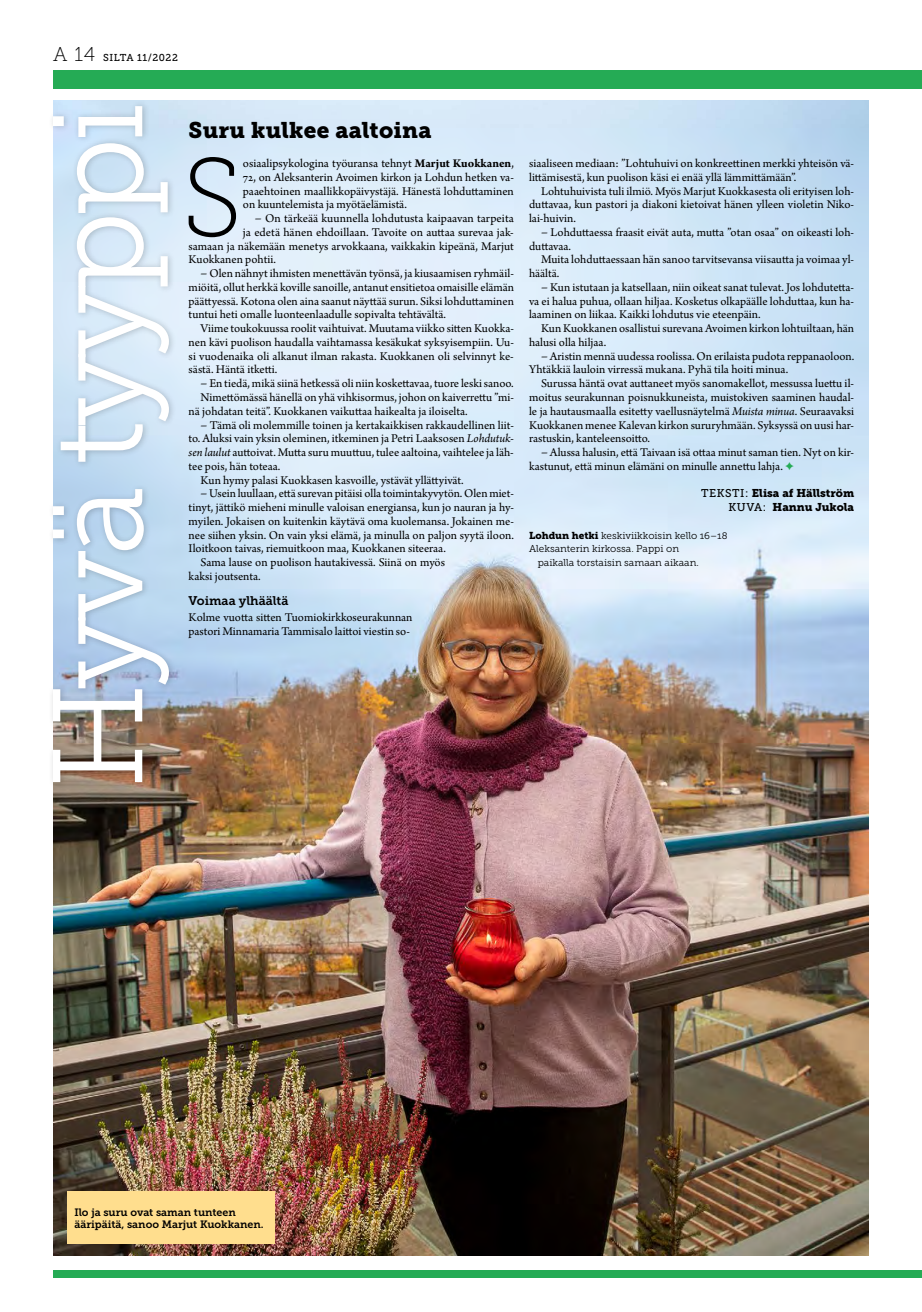
<style>
.page{position:relative;width:922px;height:1312px;background:#fff}
.page>*{position:absolute;margin:0;border:0;box-sizing:border-box;transform-origin:0 0}
.t1{font:127px "Museo Slab 300";letter-spacing:-.04em;color:#fff}
.t2{font:110.75px "Museo Slab 100";color:#000}
.t3{font:22.5px "Museo Slab 900";letter-spacing:.01em;color:#000}
.t4{font:12.5px/13.8px "Arno Pro";color:#000}
.t5{font:12.5px "Museo Slab 700";color:#000}
.t6{font:11.25px/13.8px "Museo Slab 900";color:#000;text-align:right}
.t7{font:10.62px/11.9px "Museo Slab 700";color:#000}
.t8{font:10px "Museo Slab 300";color:#000}
.t9{font:10px "Museo Slab 500";letter-spacing:.03em;color:#000}
.s1{font-family:"Museo Slab 100";font-size:20px}
.s2{font-weight:700}
.s3{font-style:italic}
.s4{color:#25ab55}
.s5{font-family:"Museo Slab 500"}
.s6{font-family:"Museo Slab 900"}
</style>
<div class="page">
<div style="left:53px;top:1269px;width:868px;height:7px;background:#25ab55"></div>
<div style="left:53px;top:70px;width:868px;height:19px;background:#25ab55"></div>
<img style="left:53px;top:101px;width:815px;height:1153px">
<div style="left:67px;top:1191px;width:208px;height:52px;background:#ffde8e"></div>
<div style="left:48px;top:99px;width:129px;height:689px;background:#000;opacity:.21"></div>
<p class="t9" style="left:53px;top:52px;width:126px"><span class="s1">A 14</span> SILTA 11/2022</p>
<h1 class="t1" style="left:29px;top:788px;width:688px;rotate:-90deg">Hyvä tyyppi</h1>
<h3 class="t3" style="left:189px;top:117px;width:244px">Suru kulkee aaltoina</h3>
<h2 class="t2" style="left:182px;top:138px;width:63px">S</h2>
<p class="t4" style="left:243px;top:157px;width:272px;text-align:justify">osiaalipsykologina työuransa tehnyt <span class="s2">Marjut Kuokkanen</span>, 72, on Aleksanterin Avoimen kirkon ja Lohdun hetken va&shy;paaehtoinen maallikkopäivystäjä. Hänestä lohduttaminen on kuuntelemista ja myötäelämistä.</p>
<p class="t4" style="left:255px;top:212px;width:260px">− On tärkeää kuunnella lohdutusta kaipaavan tarpeita</p>
<p class="t4" style="left:243px;top:226px;width:272px">ja edetä hänen ehdoillaan. Tavoite on auttaa surevaa jak-</p>
<p class="t4" style="left:189px;top:240px;width:326px">samaan ja näkemään menetys arvokkaana, vaikkakin kipeänä, Marjut</p>
<p class="t4" style="left:189px;top:253px;width:89px">Kuokkanen pohtii.</p>
<p class="t4" style="left:200px;top:267px;width:315px">− Olen nähnyt ihmisten menettävän työnsä, ja kiusaamisen ryhmäil-</p>
<p class="t4" style="left:189px;top:281px;width:327px">miöitä, ollut herkkä koville sanoille, antanut ensitietoa omaisille elämän</p>
<p class="t4" style="left:189px;top:295px;width:327px">päättyessä. Kotona olen aina saanut näyttää surun. Siksi lohduttaminen</p>
<p class="t4" style="left:189px;top:308px;width:259px">tuntui heti omalle luonteenlaadulle sopivalta tehtävältä.</p>
<p class="t4" style="left:200px;top:322px;width:315px">Viime toukokuussa roolit vaihtuivat. Muutama viikko sitten Kuokka-</p>
<p class="t4" style="left:189px;top:336px;width:326px">nen kävi puolison haudalla vaihtamassa kesäkukat syksyisempiin. Uu-</p>
<p class="t4" style="left:189px;top:350px;width:326px">si vuodenaika oli alkanut ilman rakasta. Kuokkanen oli selvinnyt ke-</p>
<p class="t4" style="left:189px;top:363px;width:90px">sästä. Häntä itketti.</p>
<p class="t4" style="left:200px;top:377px;width:314px">− En tiedä, mikä siinä hetkessä oli niin koskettavaa, tuore leski sanoo.</p>
<p class="t4" style="left:200px;top:391px;width:315px">Nimettömässä hänellä on yhä vihkisormus, johon on kaiverrettu ”mi-</p>
<p class="t4" style="left:189px;top:405px;width:280px">nä johdatan teitä”. Kuokkanen vaikuttaa haikealta ja iloiselta.</p>
<p class="t4" style="left:200px;top:418px;width:315px">− Tämä oli molemmille toinen ja kertakaikkisen rakkaudellinen liit-</p>
<p class="t4" style="left:189px;top:432px;width:326px">to. Aluksi vain yksin oleminen, itkeminen ja Petri Laaksosen <span class="s3">Lohdutuk-</span></p>
<p class="t4" style="left:189px;top:446px;width:326px"><span class="s3">sen laulut</span> auttoivat. Mutta suru muuttuu, tulee aaltoina, vaihtelee ja läh-</p>
<p class="t4" style="left:189px;top:460px;width:93px">tee pois, hän toteaa.</p>
<p class="t4" style="left:200px;top:473px;width:264px">Kun hymy palasi Kuokkasen kasvoille, ystävät yllättyivät.</p>
<p class="t4" style="left:200px;top:487px;width:315px">− Usein luullaan, että surevan pitäisi olla toimintakyvytön. Olen miet-</p>
<p class="t4" style="left:189px;top:501px;width:327px">tinyt, jättikö mieheni minulle valoisan energiansa, kun jo nauran ja hy-</p>
<p class="t4" style="left:189px;top:515px;width:327px">myilen. Jokaisen on kuitenkin käytävä oma kuolemansa. Jokainen me-</p>
<p class="t4" style="left:189px;top:528px;width:327px">nee siihen yksin. On vain yksi elämä, ja minulla on paljon syytä iloon.</p>
<p class="t4" style="left:189px;top:542px;width:259px">Iloitkoon taivas, riemuitkoon maa, Kuokkanen siteeraa.</p>
<p class="t4" style="left:200px;top:556px;width:246px">Sama lause on puolison hautakivessä. Siinä on myös</p>
<p class="t4" style="left:189px;top:570px;width:74px">kaksi joutsenta.</p>
<p class="t5" style="left:189px;top:593px;width:101px">Voimaa ylhäältä</p>
<p class="t4" style="left:189px;top:611px;width:225px">Kolme vuotta sitten Tuomiokirkkoseurakunnan pastori Minnamaria Tammisalo laittoi viestin so-</p>
<p class="t4" style="left:529px;top:157px;width:326px">siaaliseen mediaan: ”Lohtuhuivi on konkreettinen merkki yhteisön vä&shy;littämisestä, kun puolison käsi ei enää yllä lämmittämään”.</p>
<p class="t4" style="left:529px;top:185px;width:326px;text-align:justify;text-indent:12px">Lohtuhuivista tuli ilmiö. Myös Marjut Kuokkasesta oli erityisen loh&shy;duttavaa, kun pastori ja diakoni kietoivat hänen ylleen violetin Niko&shy;lai-huivin.</p>
<p class="t4" style="left:529px;top:226px;width:326px;text-indent:12px">− Lohduttaessa fraasit eivät auta, mutta ”otan osaa” on oikeasti loh&shy;duttavaa.</p>
<p class="t4" style="left:529px;top:253px;width:326px;text-indent:12px">Muita lohduttaessaan hän sanoo tarvitsevansa viisautta ja voimaa yl&shy;häältä.</p>
<p class="t4" style="left:529px;top:281px;width:326px;text-align:justify;text-indent:12px">− Kun istutaan ja katsellaan, niin oikeat sanat tulevat. Jos lohdutetta&shy;va ei halua puhua, ollaan hiljaa. Kosketus olkapäälle lohduttaa, kun ha&shy;laaminen on liikaa. Kaikki lohdutus vie eteenpäin.</p>
<p class="t4" style="left:529px;top:322px;width:326px;text-indent:12px">Kun Kuokkanen osallistui surevana Avoimen kirkon lohtuiltaan, hän halusi olla hiljaa.</p>
<p class="t4" style="left:529px;top:350px;width:326px;text-indent:12px">− Aristin mennä uudessa roolissa. On erilaista pudota reppanaoloon.<br>Yhtäkkiä lauloin virressä mukana. Pyhä tila hoiti minua.</p>
<p class="t4" style="left:529px;top:377px;width:326px;text-align:justify;text-indent:12px">Surussa häntä ovat auttaneet myös sanomakellot, messussa luettu il&shy;moitus seurakunnan poisnukkuneista, muistokiven saaminen haudal&shy;le ja hautausmaalla esitetty vaellusnäytelmä <span class="s3">Muista minua</span>. Seuraavaksi Kuokkanen menee Kalevan kirkon sururyhmään. Syksyssä on uusi har&shy;rastuskin, kanteleensoitto.</p>
<p class="t4" style="left:529px;top:446px;width:326px;text-indent:12px">− Alussa halusin, että Taivaan isä ottaa minut saman tien. Nyt on kir&shy;kastunut, että minun elämäni on minulle annettu lahja. <span class="s4">✦</span></p>
<p class="t6" style="left:701px;top:486px;width:154px"><span class="s5">TEKSTI:</span> Elisa af Hällström<br><span class="s5">KUVA:</span> Hannu Jukola</p>
<p class="t8" style="left:529px;top:529px;width:200px"><span class="s6">Lohdun hetki</span> keskiviikkoisin kello 16–18</p>
<p class="t8" style="left:529px;top:543px;width:151px">Aleksanterin kirkossa. Pappi on</p>
<p class="t8" style="left:537px;top:557px;width:163px">paikalla torstaisin samaan aikaan.</p>
<p class="t7" style="left:74px;top:1205px;width:191px">Ilo ja suru ovat saman tunteen ääripäitä, sanoo Marjut Kuokkanen.</p>
</div>
